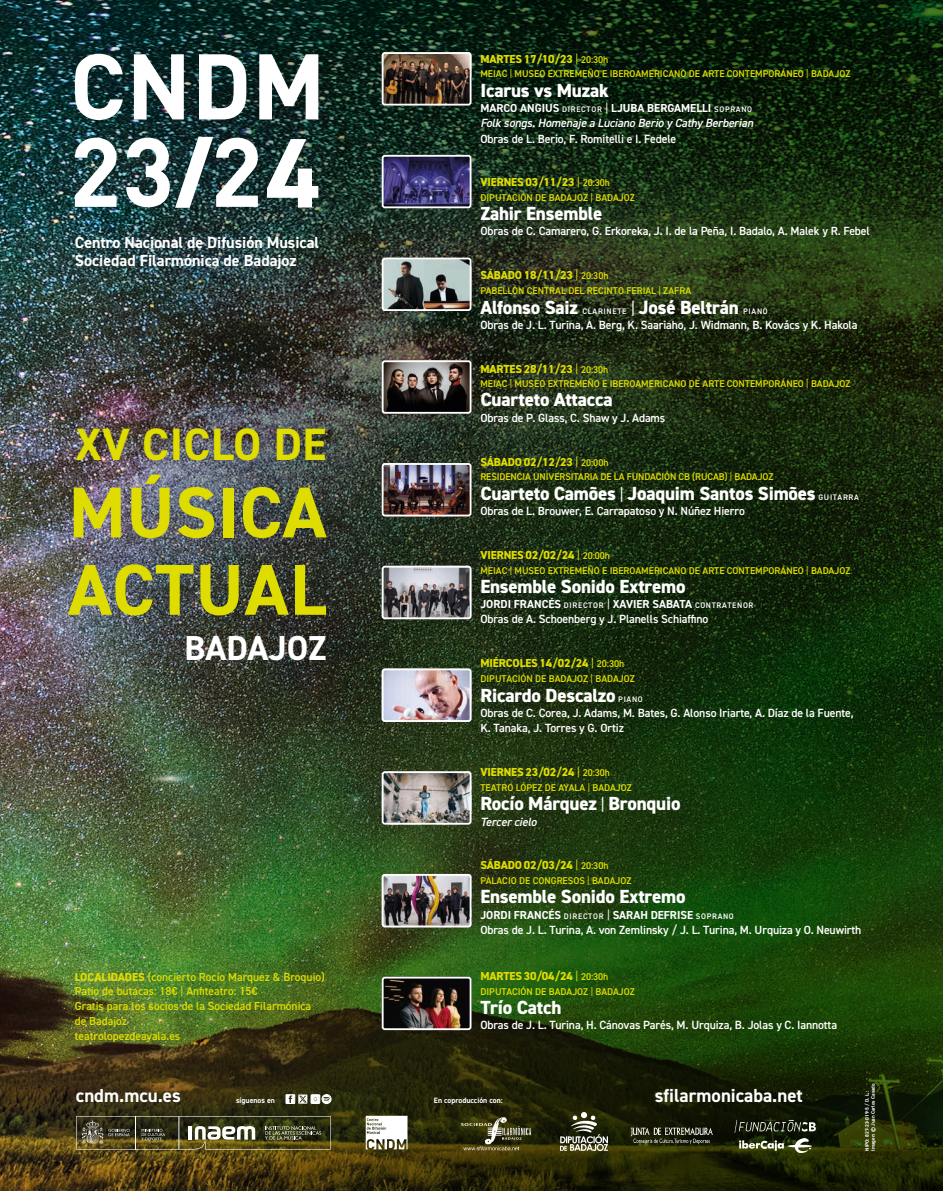
<style>
.page{position:relative;width:943px;height:1191px;background:#fff}
.page>*{position:absolute;margin:0;border:0;box-sizing:border-box;transform-origin:0 0}
.t1{font:700 72.19px/77.4px "DIN2014";letter-spacing:.01em;color:#dedc00}
.t2{font:700 45.41px "DIN2014";letter-spacing:.01em;color:#dedc00}
.t3{font:700 34.65px "DIN2014";color:#fff}
.t4{font:800 19.07px "DIN2014";letter-spacing:-.01em;color:#fff}
.t5{font:700 18.9px "DIN2014";color:#fff}
.t6{font:700 16.1px/17.9px "DIN2014";color:#fff}
.t7{font:600 11.9px/15.3px "DIN2014";letter-spacing:-.01em;color:#fff}
.t8{font:italic 600 11.9px "DIN2014";letter-spacing:-.01em;color:#fff}
.t9{font:800 11.64px "DIN2014";letter-spacing:-.01em;color:#dedc00}
.t10{font:600 11.64px/14.8px "DIN2014";color:#dedc00}
.t11{font:700 11.64px "DIN2014";color:#fff}
.t12{font:600 9.89px "DIN2014";color:#dedc00}
.t13{font:600 8.05px "DIN2014";letter-spacing:.085em;color:#fff}
.t14{font:700 7.79px "DIN2014";color:#fff}
.t15{font:700 5.08px/6.1px "DIN2014";color:#fff}
.s1{font-weight:800}
.s2{font-weight:400}
.s3{font-weight:600;font-size:9.89px}
.s4{font-weight:600;font-size:8.05px}
.s5{font-weight:400;font-size:16.19px}
</style>
<div class="page">
<img style="left:0;top:0;width:84px;height:1191px">
<img style="left:84px;top:0;width:859px;height:1191px">
<svg style="left:286px;top:1094px;width:45px;height:9px"></svg>
<svg style="left:76px;top:1116px;width:255px;height:33px;background:#585434"></svg>
<img style="left:451px;top:1110px;width:84px;height:43px">
<img style="left:560px;top:1112px;width:47px;height:38px">
<img style="left:732px;top:1117px;width:86px;height:19px">
<img style="left:739px;top:1138px;width:72px;height:14px">
<img style="left:628px;top:1126px;width:87px;height:20px">
<svg style="left:366px;top:1115px;width:41px;height:34px"></svg>
<img style="left:382px;top:52px;width:89px;height:54px">
<div style="left:382px;top:52px;width:89px;height:54px;border:2px solid #fff;border-radius:2px"></div>
<img style="left:382px;top:360px;width:89px;height:54px">
<div style="left:382px;top:360px;width:89px;height:54px;border:2px solid #fff;border-radius:2px"></div>
<img style="left:382px;top:155px;width:89px;height:53px">
<div style="left:382px;top:155px;width:89px;height:53px;border:2px solid #fff;border-radius:2px"></div>
<img style="left:382px;top:463px;width:89px;height:53px">
<div style="left:382px;top:463px;width:89px;height:53px;border:2px solid #fff;border-radius:2px"></div>
<img style="left:382px;top:566px;width:89px;height:53px">
<div style="left:382px;top:566px;width:89px;height:53px;border:2px solid #fff;border-radius:2px"></div>
<img style="left:382px;top:668px;width:89px;height:54px">
<div style="left:382px;top:668px;width:89px;height:54px;border:2px solid #fff;border-radius:2px"></div>
<img style="left:382px;top:771px;width:89px;height:53px">
<div style="left:382px;top:771px;width:89px;height:53px;border:2px solid #fff;border-radius:2px"></div>
<img style="left:382px;top:874px;width:89px;height:53px">
<div style="left:382px;top:874px;width:89px;height:53px;border:2px solid #fff;border-radius:2px"></div>
<img style="left:382px;top:976px;width:89px;height:54px">
<div style="left:382px;top:976px;width:89px;height:54px;border:2px solid #fff;border-radius:2px"></div>
<img style="left:424px;top:260px;width:47px;height:51px">
<img style="left:385px;top:260px;width:39px;height:48px">
<div style="left:382px;top:257px;width:89px;height:54px;border:2px solid #fff;border-radius:2px"></div>
<svg style="left:75px;top:54px;width:48px;height:66px"></svg>
<svg style="left:134px;top:54px;width:50px;height:65px"></svg>
<svg style="left:199px;top:54px;width:47px;height:65px"></svg>
<svg style="left:259px;top:54px;width:59px;height:65px"></svg>
<svg style="left:75px;top:138px;width:42px;height:69px"></svg>
<svg style="left:126px;top:137px;width:132px;height:71px"></svg>
<svg style="left:267px;top:139px;width:51px;height:68px"></svg>
<h3 class="t6" style="left:75px;top:233px;width:246px">Centro Nacional de Difusión Musical<br>Sociedad Filarmónica de Badajoz</h3>
<h2 class="t2" style="left:75px;top:414px;width:253px">XV CICLO DE</h2>
<h1 class="t1" style="left:68px;top:473px;width:260px">MÚSICA<br>ACTUAL</h1>
<h3 class="t3" style="left:184px;top:625px;width:143px">BADAJOZ</h3>
<p class="t10" style="left:75px;top:969px;width:251px"><span class="s1">LOCALIDADES</span> (concierto Rocío Marquez &amp; Broquio)<br>Patio de butacas: 18€ <span class="s2">|</span> Anfiteatro: 15€<br>Gratis para los socios de la Sociedad Filarmónica de Badajoz<br>teatrolopezdeayala.es</p>
<p class="t9" style="left:480px;top:51px;width:130px">MARTES 17/10/23 <span class="s2">|</span> <span class="s3">20:30h</span></p>
<p class="t12" style="left:480px;top:68px;width:371px">MEIAC <span class="s2">|</span> MUSEO EXTREMEÑO E IBEROAMERICANO DE ARTE CONTEMPORÁNEO <span class="s2">|</span> BADAJOZ</p>
<h3 class="t4" style="left:480px;top:77px;width:130px">Icarus vs Muzak</h3>
<p class="t11" style="left:480px;top:100px;width:273px">MARCO ANGIUS <span class="s4">DIRECTOR</span> <span class="s2">|</span> LJUBA BERGAMELLI <span class="s4">SOPRANO</span></p>
<p class="t8" style="left:480px;top:115px;width:274px">Folk songs. Homenaje a Luciano Berio y Cathy Berberian</p>
<p class="t7" style="left:480px;top:130px;width:197px">Obras de L. Berio, F. Romitelli e I. Fedele</p>
<p class="t9" style="left:480px;top:174px;width:131px">VIERNES 03/11/23 <span class="s2">|</span> <span class="s3">20:30h</span></p>
<p class="t12" style="left:480px;top:191px;width:156px">DIPUTACIÓN DE BADAJOZ <span class="s2">|</span> BADAJOZ</p>
<h3 class="t4" style="left:480px;top:201px;width:123px">Zahir Ensemble</h3>
<p class="t7" style="left:480px;top:223px;width:391px">Obras de C. Camarero, G. Erkoreka, J. I. de la Peña, I. Badalo, A. Malek y R. Febel</p>
<p class="t9" style="left:480px;top:267px;width:130px">SÁBADO 18/11/23 <span class="s2">|</span> <span class="s3">20:30h</span></p>
<p class="t12" style="left:480px;top:284px;width:212px">PABELLÓN CENTRAL DEL RECINTO FERIAL <span class="s2">|</span> ZAFRA</p>
<h3 class="t4" style="left:480px;top:294px;width:260px">Alfonso Saiz <span class="s4">CLARINETE</span> <span class="s5">|</span> José Beltrán</h3>
<p class="t13" style="left:743px;top:305px;width:26px">PIANO</p>
<p class="t7" style="left:480px;top:317px;width:378px">Obras de J. L. Turina, A. Berg, K. Saariaho, J. Widmann, B. Kovács y K. Hakola</p>
<p class="t9" style="left:480px;top:361px;width:130px">MARTES 28/11/23 <span class="s2">|</span> <span class="s3">20:30h</span></p>
<p class="t12" style="left:480px;top:377px;width:371px">MEIAC <span class="s2">|</span> MUSEO EXTREMEÑO E IBEROAMERICANO DE ARTE CONTEMPORÁNEO <span class="s2">|</span> BADAJOZ</p>
<h3 class="t4" style="left:480px;top:387px;width:134px">Cuarteto Attacca</h3>
<p class="t7" style="left:480px;top:410px;width:186px">Obras de P. Glass, C. Shaw y J. Adams</p>
<p class="t9" style="left:480px;top:454px;width:130px">SÁBADO 02/12/23 <span class="s2">|</span> <span class="s3">20:00h</span></p>
<p class="t12" style="left:480px;top:470px;width:294px">RESIDENCIA UNIVERSITARIA DE LA FUNDACIÓN CB (RUCAB) <span class="s2">|</span> BADAJOZ</p>
<h3 class="t4" style="left:480px;top:480px;width:337px">Cuarteto Camões <span class="s5">|</span> Joaquim Santos Simões</h3>
<p class="t13" style="left:818px;top:492px;width:42px">GUITARRA</p>
<p class="t7" style="left:480px;top:503px;width:266px">Obras de L. Brouwer, E. Carrapatoso y N. Núñez Hierro</p>
<p class="t9" style="left:480px;top:547px;width:131px">VIERNES 02/02/24 <span class="s2">|</span> <span class="s3">20:00h</span></p>
<p class="t12" style="left:480px;top:564px;width:371px">MEIAC <span class="s2">|</span> MUSEO EXTREMEÑO E IBEROAMERICANO DE ARTE CONTEMPORÁNEO <span class="s2">|</span> BADAJOZ</p>
<h3 class="t4" style="left:480px;top:573px;width:207px">Ensemble Sonido Extremo</h3>
<p class="t11" style="left:480px;top:596px;width:274px">JORDI FRANCÉS <span class="s4">DIRECTOR</span> <span class="s2">|</span> XAVIER SABATA <span class="s4">CONTRATENOR</span></p>
<p class="t7" style="left:480px;top:611px;width:229px">Obras de A. Schoenberg y J. Planells Schiaffino</p>
<p class="t9" style="left:480px;top:655px;width:145px">MIÉRCOLES 14/02/24 <span class="s2">|</span> <span class="s3">20:30h</span></p>
<p class="t12" style="left:480px;top:672px;width:156px">DIPUTACIÓN DE BADAJOZ <span class="s2">|</span> BADAJOZ</p>
<h3 class="t4" style="left:480px;top:682px;width:137px">Ricardo Descalzo</h3>
<p class="t13" style="left:618px;top:693px;width:26px">PIANO</p>
<p class="t7" style="left:480px;top:705px;width:375px">Obras de C. Corea, J. Adams, M. Bates, G. Alonso Iriarte, A. Díaz de la Fuente,<br>K. Tanaka, J. Torres y G. Ortiz</p>
<p class="t9" style="left:480px;top:764px;width:131px">VIERNES 23/02/24 <span class="s2">|</span> <span class="s3">20:30h</span></p>
<p class="t12" style="left:480px;top:781px;width:153px">TEATRO LÓPEZ DE AYALA <span class="s2">|</span> BADAJOZ</p>
<h3 class="t4" style="left:480px;top:791px;width:202px">Rocío Márquez <span class="s5">|</span> Bronquio</h3>
<p class="t8" style="left:480px;top:813px;width:58px">Tercer cielo</p>
<p class="t9" style="left:480px;top:857px;width:130px">SÁBADO 02/03/24 <span class="s2">|</span> <span class="s3">20:30h</span></p>
<p class="t12" style="left:480px;top:874px;width:153px">PALACIO DE CONGRESOS <span class="s2">|</span> BADAJOZ</p>
<h3 class="t4" style="left:480px;top:884px;width:207px">Ensemble Sonido Extremo</h3>
<p class="t11" style="left:480px;top:906px;width:255px">JORDI FRANCÉS <span class="s4">DIRECTOR</span> <span class="s2">|</span> SARAH DEFRISE <span class="s4">SOPRANO</span></p>
<p class="t7" style="left:480px;top:922px;width:382px">Obras de J. L. Turina, A. von Zemlinsky / J. L. Turina, M. Urquiza y O. Neuwirth</p>
<p class="t9" style="left:480px;top:968px;width:130px">MARTES 30/04/24 <span class="s2">|</span> <span class="s3">20:30h</span></p>
<p class="t12" style="left:480px;top:985px;width:156px">DIPUTACIÓN DE BADAJOZ <span class="s2">|</span> BADAJOZ</p>
<h3 class="t4" style="left:480px;top:994px;width:83px">Trío Catch</h3>
<p class="t7" style="left:480px;top:1017px;width:358px">Obras de J. L. Turina, H. Cánovas Parés, M. Urquiza, B. Jolas y C. Iannotta</p>
<h3 class="t5" style="left:76px;top:1083px;width:106px">cndm.mcu.es</h3>
<p class="t14" style="left:236px;top:1094px;width:40px">síguenos en</p>
<p class="t14" style="left:434px;top:1095px;width:70px">En coproducción con:</p>
<h3 class="t5" style="left:654px;top:1083px;width:150px">sfilarmonicaba.net</h3>
<p class="t15" style="left:863px;top:1150px;width:69px;rotate:-90deg">NIPO: 827-23-019-5 / D. L.:<br>Imagen: © Juan Carlos Casado</p>
</div>
